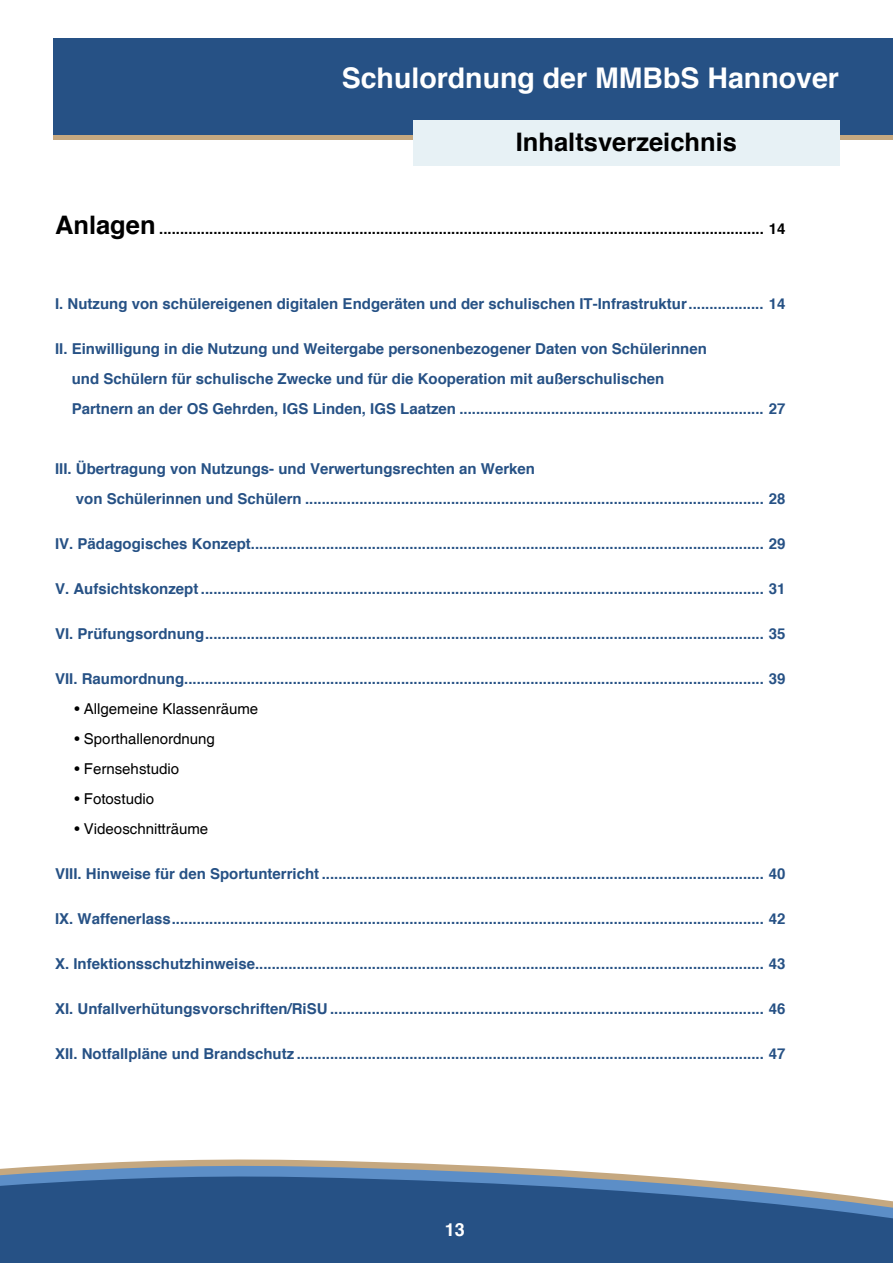
<style>
.page{position:relative;width:893px;height:1263px;background:#fff}
.page>*{position:absolute;margin:0;border:0;box-sizing:border-box;transform-origin:0 0}
.t1{font:700 28.5px "Helvetica";color:#fff}
.t2{font:700 25.5px "Helvetica";color:#000}
.t3{font:700 18px "Helvetica";color:#fff}
.t4{font:700 15px/30px "Helvetica";color:#265185}
.t5{font:700 15px "Helvetica";color:#000}
.t6{font:15px "Helvetica";color:#000}
.s1{font-size:25.5px}
</style>
<div class="page">
<svg style="left:0;top:1159px;width:893px;height:104px;background:#4d7099"></svg>
<div style="left:53px;top:44px;width:840px;height:96px;background:#c5a880"></div>
<div style="left:53px;top:38px;width:840px;height:97px;background:#265185"></div>
<div style="left:413px;top:120px;width:427px;height:45px;background:#e7f1f5"></div>
<h1 class="t1" style="left:342px;top:60px;width:499px">Schulordnung der MMBbS Hannover</h1>
<h2 class="t2" style="left:516px;top:125px;width:223px">Inhaltsverzeichnis</h2>
<p class="t5" style="left:55px;top:219px;width:732px"><span class="s1">Anlagen</span> ................................................................................................................................................. 14</p>
<p class="t4" style="left:55px;top:288px;width:732px">I. Nutzung von schülereigenen digitalen Endgeräten und der schulischen IT-Infrastruktur.................. 14</p>
<p class="t4" style="left:72px;top:333px;width:715px;text-indent:-17px">II. Einwilligung in die Nutzung und Weitergabe personenbezogener Daten von Schülerinnen<br>und Schülern für schulische Zwecke und für die Kooperation mit außerschulischen<br>Partnern an der OS Gehrden, IGS Linden, IGS Laatzen ......................................................................... 27</p>
<p class="t4" style="left:76px;top:453px;width:711px;text-indent:-21px">III. Übertragung von Nutzungs- und Verwertungsrechten an Werken<br>von Schülerinnen und Schülern .............................................................................................................. 28</p>
<p class="t4" style="left:55px;top:528px;width:732px">IV. Pädagogisches Konzept........................................................................................................................... 29</p>
<p class="t4" style="left:55px;top:573px;width:732px">V. Aufsichtskonzept ....................................................................................................................................... 31</p>
<p class="t4" style="left:55px;top:618px;width:732px">VI. Prüfungsordnung...................................................................................................................................... 35</p>
<p class="t4" style="left:55px;top:663px;width:732px">VII. Raumordnung........................................................................................................................................... 39</p>
<p class="t6" style="left:75px;top:700px;width:185px">• Allgemeine Klassenräume</p>
<p class="t6" style="left:75px;top:730px;width:142px">• Sporthallenordnung</p>
<p class="t6" style="left:75px;top:760px;width:106px">• Fernsehstudio</p>
<p class="t6" style="left:75px;top:790px;width:81px">• Fotostudio</p>
<p class="t6" style="left:75px;top:820px;width:135px">• Videoschnitträume</p>
<p class="t4" style="left:55px;top:858px;width:732px">VIII. Hinweise für den Sportunterricht .......................................................................................................... 40</p>
<p class="t4" style="left:55px;top:903px;width:732px">IX. Waffenerlass.............................................................................................................................................. 42</p>
<p class="t4" style="left:55px;top:948px;width:732px">X. Infektionsschutzhinweise.......................................................................................................................... 43</p>
<p class="t4" style="left:55px;top:993px;width:732px">XI. Unfallverhütungsvorschriften/RiSU ........................................................................................................ 46</p>
<p class="t4" style="left:55px;top:1038px;width:732px">XII. Notfallpläne und Brandschutz ................................................................................................................ 47</p>
<p class="t3" style="left:445px;top:1218px;width:22px">13</p>
</div>
